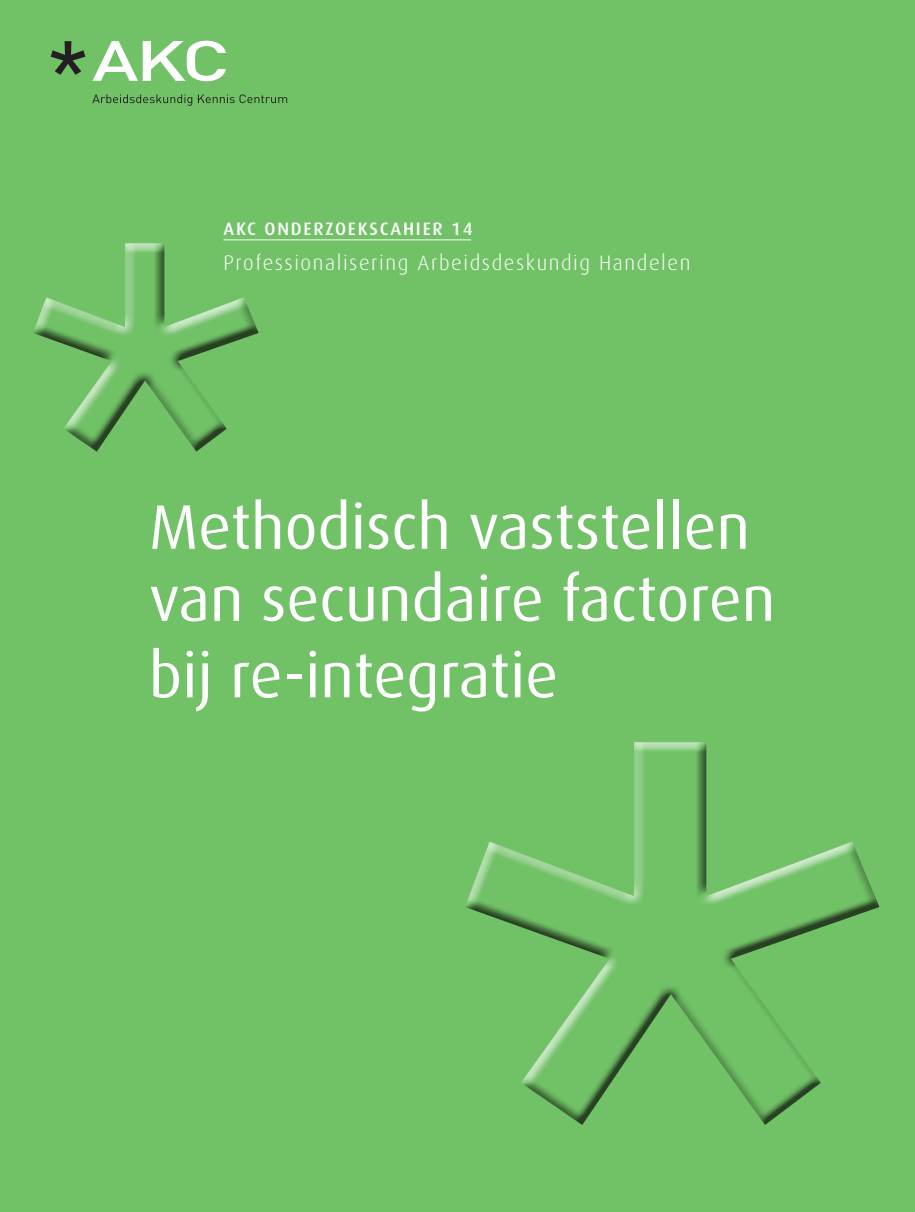
<style>
.page{position:relative;width:915px;height:1212px;background:#fff}
.page>*{position:absolute;margin:0;border:0;box-sizing:border-box;transform-origin:0 0}
.t1{font:63px/74.2px "Dax";color:#fff}
.t2{font:300 21px "Dax";letter-spacing:.075em;color:#fff}
.t3{font:500 18px "Dax";letter-spacing:.1em;color:#fff}
</style>
<div class="page">
<div style="left:0;top:0;width:914px;height:1212px;background:#71c167"></div>
<div style="left:462px;top:739px;width:417px;height:387px;background:#231f20;opacity:.75"></div>
<div style="left:30px;top:241px;width:230px;height:211px;background:#231f20;opacity:.75"></div>
<hr style="left:223px;top:239px;width:248px;height:1px;background:#fff">
<svg style="left:51px;top:41px;width:34px;height:34px"></svg>
<svg style="left:92px;top:94px;width:100px;height:12px"></svg>
<svg style="left:198px;top:94px;width:89px;height:9px"></svg>
<svg style="left:92px;top:41px;width:134px;height:40px"></svg>
<p class="t3" style="left:223px;top:219px;width:251px">AKC ONDERZOEKSCAHIER 14</p>
<p class="t2" style="left:223px;top:251px;width:468px">Professionalisering Arbeidsdeskundig Handelen</p>
<p class="t1" style="left:149px;top:490px;width:627px">Methodisch vaststellen van secundaire factoren bij re-integratie</p>
</div>
